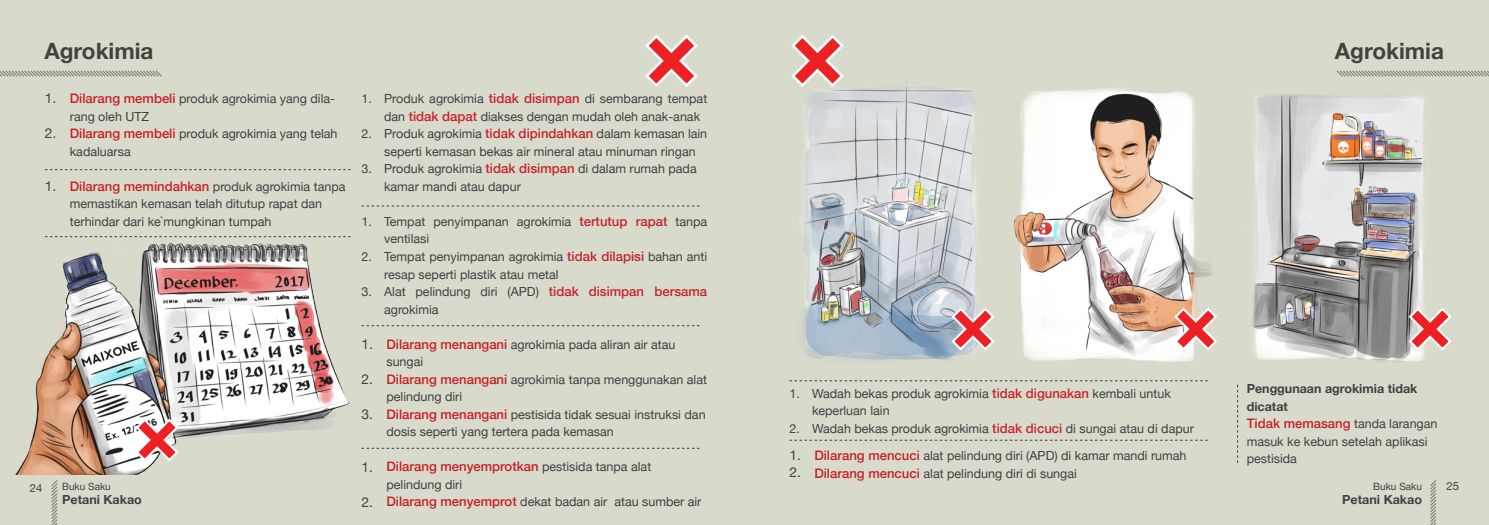
<style>
.page{position:relative;width:1489px;height:525px;background:#fff}
.page>*{position:absolute;margin:0;border:0;box-sizing:border-box;transform-origin:0 0}
.t1{font:700 22.5px "Helvetica Neue";color:#41443e}
.t2{font:13.75px/17.5px "Helvetica Neue";color:#414042}
.t3{font:500 13.12px "Helvetica Neue";color:#ca2026}
.t4{font:12.5px/17.5px "Helvetica Neue";color:#414042}
.t5{font:700 12.5px/17.5px "Helvetica Neue";color:#414042}
.t6{font:11.25px "Helvetica Neue";color:#414042}
.t7{font:10px "Helvetica Neue";color:#414042}
.s1{font-weight:500;font-size:13.12px;color:#ca2026}
.s2{font-weight:500;font-size:13.12px;color:#c7242d}
.s3{font-weight:400;font-size:12.5px;color:#414042}
</style>
<div class="page">
<div style="left:0;top:0;width:744px;height:524px;background:#d8dacc"></div>
<div style="left:744px;top:0;width:744px;height:524px;background:#d8dacc"></div>
<svg style="left:51px;top:480px;width:7px;height:44px"></svg>
<svg style="left:1430px;top:480px;width:7px;height:44px"></svg>
<img style="left:15px;top:242px;width:335px;height:232px">
<svg style="left:645px;top:34px;width:53px;height:53px"></svg>
<svg style="left:45px;top:169px;width:305px;height:1px"></svg>
<svg style="left:45px;top:236px;width:305px;height:1px"></svg>
<svg style="left:361px;top:205px;width:338px;height:1px"></svg>
<svg style="left:361px;top:325px;width:338px;height:1px"></svg>
<svg style="left:361px;top:447px;width:338px;height:1px"></svg>
<svg style="left:134px;top:417px;width:46px;height:45px;background:#e6a2a2"></svg>
<img style="left:803px;top:82px;width:174px;height:278px">
<img style="left:1014px;top:88px;width:197px;height:274px">
<img style="left:1252px;top:94px;width:173px;height:268px">
<svg style="left:791px;top:34px;width:54px;height:55px"></svg>
<svg style="left:950px;top:306px;width:45px;height:46px"></svg>
<svg style="left:1172px;top:306px;width:45px;height:46px"></svg>
<svg style="left:1406px;top:306px;width:46px;height:46px"></svg>
<svg style="left:789px;top:439px;width:418px;height:1px"></svg>
<svg style="left:789px;top:380px;width:418px;height:1px"></svg>
<svg style="left:1237px;top:384px;width:1px;height:78px"></svg>
<svg style="left:0;top:70px;width:162px;height:7px"></svg>
<svg style="left:1336px;top:70px;width:152px;height:7px"></svg>
<h1 class="t1" style="left:44px;top:34px;width:111px">Agrokimia</h1>
<h1 class="t1" style="left:1334px;top:34px;width:111px">Agrokimia</h1>
<p class="t2" style="left:45px;top:90px;width:13px">1.</p>
<p class="t2" style="left:45px;top:125px;width:13px">2.</p>
<p class="t2" style="left:45px;top:178px;width:13px">1.</p>
<p class="t4" style="left:70px;top:91px;width:269px"><span class="s1">Dilarang membeli</span> produk agrokimia yang dila&shy;rang oleh UTZ<br><span class="s1">Dilarang membeli</span> produk agrokimia yang telah kadaluarsa</p>
<p class="t4" style="left:70px;top:178px;width:277px"><span class="s1">Dilarang memindahkan</span> produk agrokimia tanpa memastikan kemasan telah ditutup rapat dan terhindar dari ke`mungkinan tumpah</p>
<p class="t6" style="left:30px;top:479px;width:14px">24</p>
<p class="t7" style="left:62px;top:479px;width:50px">Buku Saku</p>
<p class="t5" style="left:62px;top:491px;width:81px">Petani Kakao</p>
<p class="t4" style="left:384px;top:91px;width:324px;text-indent:-22px">1. Produk agrokimia <span class="s2">tidak disimpan</span> di sembarang tempat dan <span class="s2">tidak dapat</span> diakses dengan mudah oleh anak-anak</p>
<p class="t4" style="left:384px;top:126px;width:324px;text-indent:-22px">2. Produk agrokimia <span class="s2">tidak dipindahkan</span> dalam kemasan lain seperti kemasan bekas air mineral atau minuman ringan</p>
<p class="t4" style="left:384px;top:161px;width:314px;text-indent:-23px">3. Produk agrokimia <span class="s2">tidak disimpan</span> di dalam rumah pada kamar mandi atau dapur</p>
<p class="t4" style="left:384px;top:213px;width:324px;text-indent:-23px">1. Tempat penyimpanan agrokimia <span class="s2">tertutup rapat</span> tanpa ventilasi</p>
<p class="t4" style="left:384px;top:248px;width:324px;text-indent:-23px">2. Tempat penyimpanan agrokimia <span class="s2">tidak dilapisi</span> bahan anti resap seperti plastik atau metal</p>
<p class="t4" style="left:384px;top:283px;width:324px;text-indent:-22px">3. Alat pelindung diri (APD) <span class="s2">tidak disimpan bersama </span>agrokimia</p>
<p class="t4" style="left:386px;top:336px;width:322px"><span class="s1">Dilarang menangani</span> agrokimia pada aliran air atau sungai<br><span class="s1">Dilarang menangani</span> agrokimia tanpa menggunakan alat pelindung diri<br><span class="s1">Dilarang menangani</span> pestisida tidak sesuai instruksi dan dosis seperti yang tertera pada kemasan</p>
<p class="t3" style="left:386px;top:455px;width:266px">Dilarang menyemprotkan <span class="s3">pestisida tanpa alat</span></p>
<p class="t4" style="left:386px;top:476px;width:316px">pelindung diri<br><span class="s1">Dilarang menyemprot</span> dekat badan air atau sumber air</p>
<p class="t2" style="left:361px;top:336px;width:13px">1.</p>
<p class="t2" style="left:361px;top:371px;width:13px">2.</p>
<p class="t2" style="left:361px;top:406px;width:13px">3.</p>
<p class="t2" style="left:361px;top:458px;width:13px">1.</p>
<p class="t2" style="left:361px;top:493px;width:13px">2.</p>
<p class="t4" style="left:812px;top:385px;width:360px;text-indent:-23px">1. Wadah bekas produk agrokimia <span class="s2">tidak digunakan</span> kembali untuk keperluan lain</p>
<p class="t4" style="left:789px;top:420px;width:406px">2. Wadah bekas produk agrokimia <span class="s2">tidak dicuci</span> di sungai atau di dapur</p>
<p class="t4" style="left:814px;top:447px;width:374px"><span class="s1">Dilarang mencuci</span> alat pelindung diri (APD) di kamar mandi rumah<br><span class="s1">Dilarang mencuci</span> alat pelindung diri di sungai</p>
<p class="t2" style="left:789px;top:446px;width:13px">1.<br>2.</p>
<p class="t5" style="left:1246px;top:380px;width:172px">Penggunaan agrokimia tidak dicatat</p>
<p class="t3" style="left:1246px;top:413px;width:192px">Tidak memasang <span class="s3">tanda larangan</span></p>
<p class="t4" style="left:1246px;top:433px;width:182px">masuk ke kebun setelah aplikasi pestisida</p>
<p class="t7" style="left:1373px;top:479px;width:50px">Buku Saku</p>
<p class="t6" style="left:1446px;top:478px;width:14px">25</p>
<p class="t5" style="left:1342px;top:491px;width:81px">Petani Kakao</p>
</div>
